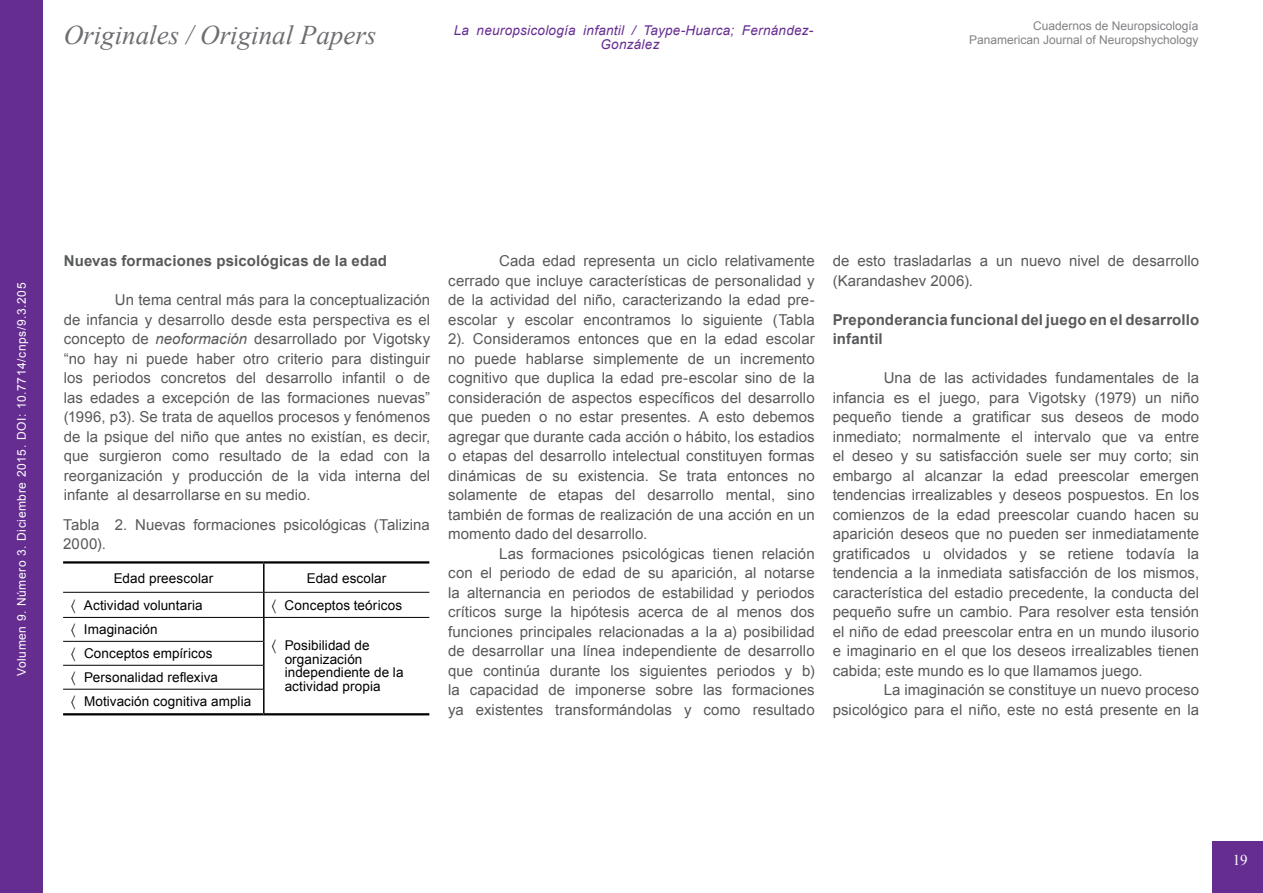
<style>
.page{position:relative;width:1263px;height:893px;background:#fff}
.page>*{position:absolute;margin:0;border:0;box-sizing:border-box;transform-origin:0 0}
.t1{font:italic 27px "Times New Roman";color:#6d6e71}
.t2{font:15px/19.5px "Arial";color:#58595b;text-align:justify}
.t3{font:700 15px/19.5px "Arial";letter-spacing:.01em;color:#58595b}
.t4{font:15px "Times New Roman";color:#fff}
.t5{font:13.5px/13.5px "Arial";letter-spacing:.005em;color:#000}
.t6{font:italic 13.5px/13.5px "Arial";letter-spacing:.02em;color:#662d91;text-align:center}
.t7{font:12px "Arial";color:#808285}
.t8{font:12px "Arial";letter-spacing:.05em;color:#fff}
.s1{font-style:italic}
</style>
<div class="page">
<div style="left:0;top:0;width:43px;height:893px;background:#662d91"></div>
<div style="left:1212px;top:841px;width:51px;height:52px;background:#662d91"></div>
<svg style="left:63px;top:591px;width:366px;height:1px"></svg>
<hr style="left:263px;top:564px;width:2px;height:28px;background:#000">
<hr style="left:63px;top:561px;width:201px;height:3px;background:#000">
<hr style="left:264px;top:561px;width:165px;height:3px;background:#000">
<hr style="left:263px;top:593px;width:2px;height:24px;background:#000">
<hr style="left:263px;top:618px;width:2px;height:23px;background:#000">
<hr style="left:63px;top:592px;width:201px;height:1px;background:#000">
<hr style="left:264px;top:592px;width:165px;height:1px;background:#000">
<hr style="left:63px;top:617px;width:201px;height:1px;background:#000">
<hr style="left:264px;top:617px;width:165px;height:1px;background:#000">
<hr style="left:63px;top:641px;width:200px;height:1px;background:#000">
<hr style="left:263px;top:641px;width:2px;height:24px;background:#000">
<hr style="left:63px;top:665px;width:200px;height:1px;background:#000">
<hr style="left:263px;top:665px;width:2px;height:24px;background:#000">
<hr style="left:63px;top:689px;width:200px;height:1px;background:#000">
<hr style="left:63px;top:713px;width:201px;height:2px;background:#000">
<hr style="left:264px;top:713px;width:165px;height:2px;background:#000">
<hr style="left:263px;top:689px;width:2px;height:24px;background:#000">
<p class="t7" style="left:1033px;top:18px;width:167px">Cuadernos de Neuropsicología</p>
<p class="t6" style="left:454px;top:24px;width:361px">La neuropsicología infantil / Taype-Huarca; Fernández-<br>González</p>
<h1 class="t1" style="left:64px;top:17px;width:314px">Originales / Original Papers</h1>
<p class="t7" style="left:969px;top:32px;width:231px">Panamerican Journal of Neuropshychology</p>
<p class="t8" style="left:14px;top:676px;width:395px;rotate:-90deg">Volumen 9. Número 3. Diciembre 2015. DOI: 10.7714/cnps/9.3.205</p>
<p class="t3" style="left:64px;top:251px;width:325px">Nuevas formaciones psicológicas de la edad</p>
<p class="t2" style="left:64px;top:290px;width:368px;text-indent:51px">Un tema central más para la conceptualización de infancia y desarrollo desde esta perspectiva es el concepto de <span class="s1">neoformación</span> desarrollado por Vigotsky “no hay ni puede haber otro criterio para distinguir los periodos concretos del desarrollo infantil o de las edades a excepción de las formaciones nuevas” (1996, p3). Se trata de aquellos procesos y fenómenos de la psique del niño que antes no existían, es decir, que surgieron como resultado de la edad con la reorganización y producción de la vida interna del infante al desarrollarse en su medio.</p>
<p class="t2" style="left:63px;top:515px;width:368px">Tabla 2. Nuevas formaciones psicológicas (Talizina<br>2000).</p>
<p class="t5" style="left:114px;top:571px;width:101px">Edad preescolar</p>
<p class="t5" style="left:307px;top:571px;width:81px">Edad escolar</p>
<p class="t5" style="left:84px;top:598px;width:120px">Actividad voluntaria</p>
<p class="t5" style="left:285px;top:598px;width:119px">Conceptos teóricos</p>
<p class="t5" style="left:84px;top:623px;width:75px">Imaginación</p>
<p class="t5" style="left:285px;top:639px;width:120px">Posibilidad de organización independiente de la actividad propia</p>
<p class="t5" style="left:84px;top:642px;width:169px;line-height:24px">Conceptos empíricos<br>Personalidad reflexiva<br>Motivación cognitiva amplia</p>
<p class="t2" style="left:448px;top:251px;width:368px;text-indent:51px">Cada edad representa un ciclo relativamente cerrado que incluye características de personalidad y de la actividad del niño, caracterizando la edad pre&shy;escolar y escolar encontramos lo siguiente (Tabla 2). Consideramos entonces que en la edad escolar no puede hablarse simplemente de un incremento cognitivo que duplica la edad pre-escolar sino de la consideración de aspectos específicos del desarrollo que pueden o no estar presentes. A esto debemos agregar que durante cada acción o hábito, los estadios o etapas del desarrollo intelectual constituyen formas dinámicas de su existencia. Se trata entonces no solamente de etapas del desarrollo mental, sino también de formas de realización de una acción en un momento dado del desarrollo.</p>
<p class="t2" style="left:448px;top:544px;width:368px;text-indent:51px">Las formaciones psicológicas tienen relación con el periodo de edad de su aparición, al notarse la alternancia en periodos de estabilidad y periodos críticos surge la hipótesis acerca de al menos dos funciones principales relacionadas a la a) posibilidad de desarrollar una línea independiente de desarrollo que continúa durante los siguientes periodos y b) la capacidad de imponerse sobre las formaciones ya existentes transformándolas y como resultado</p>
<p class="t2" style="left:833px;top:251px;width:368px">de esto trasladarlas a un nuevo nivel de desarrollo (Karandashev 2006).</p>
<p class="t3" style="left:833px;top:310px;width:368px">Preponderancia funcional del juego en el desarrollo infantil</p>
<p class="t2" style="left:833px;top:368px;width:368px;text-indent:51px">Una de las actividades fundamentales de la infancia es el juego, para Vigotsky (1979) un niño pequeño tiende a gratificar sus deseos de modo inmediato; normalmente el intervalo que va entre el deseo y su satisfacción suele ser muy corto; sin embargo al alcanzar la edad preescolar emergen tendencias irrealizables y deseos pospuestos. En los comienzos de la edad preescolar cuando hacen su aparición deseos que no pueden ser inmediatamente gratificados u olvidados y se retiene todavía la tendencia a la inmediata satisfacción de los mismos, característica del estadio precedente, la conducta del pequeño sufre un cambio. Para resolver esta tensión el niño de edad preescolar entra en un mundo ilusorio e imaginario en el que los deseos irrealizables tienen cabida; este mundo es lo que llamamos juego.</p>
<p class="t2" style="left:833px;top:680px;width:368px;text-align:right">La imaginación se constituye un nuevo proceso psicológico para el niño, este no está presente en la</p>
<p class="t4" style="left:1233px;top:850px;width:16px">19</p>
</div>
